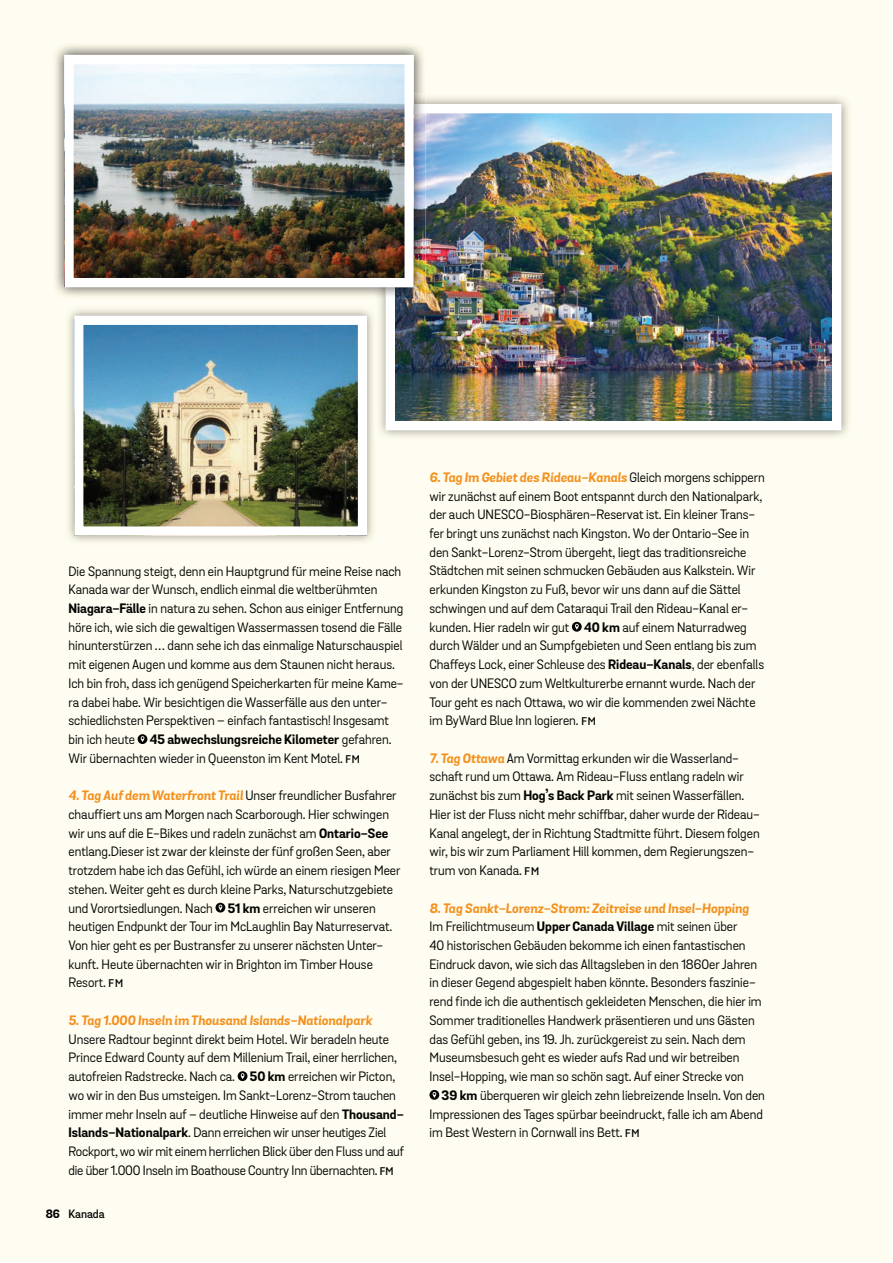
<style>
.page{position:relative;width:893px;height:1263px;background:#fff}
.page>*{position:absolute;margin:0;border:0;box-sizing:border-box;transform-origin:0 0}
.t1{font:13.2px/18.8px "Grota Sans";color:#040503}
.t2{font:italic 700 13.2px "Grota Sans";color:#f3911f}
.t3{font:600 11.7px "Grota Sans";color:#040503}
.s1{font-weight:700}
.s2{font-weight:600;font-size:10.8px}
.s3{font-weight:700;font-style:italic;color:#f3911f}
</style>
<div class="page">
<div style="left:1px;top:1px;width:891px;height:1261px;background:#fffdf1"></div>
<img style="left:84px;top:326px;width:273px;height:200px">
<div style="left:74px;top:316px;width:293px;height:220px;border:9px solid #fff"></div>
<img style="left:379px;top:97px;width:470px;height:340px">
<img style="left:386px;top:104px;width:455px;height:326px">
<img style="left:55px;top:44px;width:369px;height:253px">
<img style="left:375px;top:93px;width:50px;height:206px">
<img style="left:386px;top:104px;width:39px;height:195px">
<img style="left:75px;top:65px;width:329px;height:212px">
<div style="left:65px;top:55px;width:349px;height:232px;border:9px solid #fff"></div>
<svg style="left:138px;top:734px;width:9px;height:10px"></svg>
<svg style="left:141px;top:736px;width:3px;height:6px"></svg>
<svg style="left:215px;top:903px;width:10px;height:10px"></svg>
<svg style="left:219px;top:905px;width:3px;height:6px"></svg>
<svg style="left:238px;top:1071px;width:9px;height:10px"></svg>
<svg style="left:241px;top:1073px;width:3px;height:6px"></svg>
<svg style="left:572px;top:622px;width:10px;height:10px"></svg>
<svg style="left:575px;top:624px;width:4px;height:6px"></svg>
<svg style="left:429px;top:1090px;width:10px;height:10px"></svg>
<svg style="left:433px;top:1092px;width:3px;height:6px"></svg>
<p class="t1" style="left:68px;top:563px;width:337px">Die Spannung steigt, denn ein Hauptgrund für meine Reise nach Kanada war der Wunsch, endlich einmal die weltberühmten <span class="s1">Niagara-Fälle</span> in natura zu sehen. Schon aus einiger Entfernung höre ich, wie sich die gewaltigen Wassermassen tosend die Fälle hinunterstürzen … dann sehe ich das einmalige Naturschauspiel mit eigenen Augen und komme aus dem Staunen nicht heraus.<br>Ich bin froh, dass ich genügend Speicherkarten für meine Kame&shy;ra dabei habe. Wir besichtigen die Wasserfälle aus den unter&shy;schiedlichsten Perspektiven – einfach fantastisch! Insgesamt bin ich heute <span class="s1">45 abwechslungsreiche Kilometer</span> gefahren.<br>Wir übernachten wieder in Queenston im Kent Motel. <span class="s2">FM</span></p>
<p class="t1" style="left:68px;top:787px;width:334px"><span class="s3">4. Tag Auf dem Waterfront Trail</span> Unser freundlicher Busfahrer chauffiert uns am Morgen nach Scarborough. Hier schwingen wir uns auf die E-Bikes und radeln zunächst am <span class="s1">Ontario-See </span>entlang.Dieser ist zwar der kleinste der fünf großen Seen, aber trotzdem habe ich das Gefühl, ich würde an einem riesigen Meer stehen. Weiter geht es durch kleine Parks, Naturschutzgebiete und Vorortsiedlungen. Nach <span class="s1">51 km</span> erreichen wir unseren heutigen Endpunkt der Tour im McLaughlin Bay Naturreservat.<br>Von hier geht es per Bustransfer zu unserer nächsten Unter&shy;kunft. Heute übernachten wir in Brighton im Timber House Resort. <span class="s2">FM</span></p>
<p class="t2" style="left:68px;top:1015px;width:305px">5. Tag 1.000 Inseln im Thousand Islands-Nationalpark</p>
<p class="t1" style="left:68px;top:1031px;width:337px">Unsere Radtour beginnt direkt beim Hotel. Wir beradeln heute Prince Edward County auf dem Millenium Trail, einer herrlichen, autofreien Radstrecke. Nach ca. <span class="s1">50 km</span> erreichen wir Picton, wo wir in den Bus umsteigen. Im Sankt-Lorenz-Strom tauchen immer mehr Inseln auf – deutliche Hinweise auf den <span class="s1">Thousand-Islands-Nationalpark</span>. Dann erreichen wir unser heutiges Ziel Rockport, wo wir mit einem herrlichen Blick über den Fluss und auf die über 1.000 Inseln im Boathouse Country Inn übernachten. <span class="s2">FM</span></p>
<p class="t3" style="left:46px;top:1207px;width:61px"><span class="s1">86</span> Kanada</p>
<p class="t1" style="left:429px;top:469px;width:337px"><span class="s3">6. Tag Im Gebiet des Rideau-Kanals</span> Gleich morgens schippern wir zunächst auf einem Boot entspannt durch den Nationalpark, der auch UNESCO-Biosphären-Reservat ist. Ein kleiner Trans&shy;fer bringt uns zunächst nach Kingston. Wo der Ontario-See in den Sankt-Lorenz-Strom übergeht, liegt das traditionsreiche Städtchen mit seinen schmucken Gebäuden aus Kalkstein. Wir erkunden Kingston zu Fuß, bevor wir uns dann auf die Sättel schwingen und auf dem Cataraqui Trail den Rideau-Kanal er&shy;kunden. Hier radeln wir gut <span class="s1">40 km</span> auf einem Naturradweg durch Wälder und an Sumpfgebieten und Seen entlang bis zum Chaffeys Lock, einer Schleuse des <span class="s1">Rideau-Kanals</span>, der ebenfalls von der UNESCO zum Weltkulturerbe ernannt wurde. Nach der Tour geht es nach Ottawa, wo wir die kommenden zwei Nächte im ByWard Blue Inn logieren. <span class="s2">FM</span></p>
<p class="t1" style="left:429px;top:750px;width:332px"><span class="s3">7. Tag Ottawa</span> Am Vormittag erkunden wir die Wasserland&shy;schaft rund um Ottawa. Am Rideau-Fluss entlang radeln wir zunächst bis zum <span class="s1">Hog’s Back Park</span> mit seinen Wasserfällen.<br>Hier ist der Fluss nicht mehr schiffbar, daher wurde der Rideau-Kanal angelegt, der in Richtung Stadtmitte führt. Diesem folgen wir, bis wir zum Parliament Hill kommen, dem Regierungszen&shy;trum von Kanada. <span class="s2">FM</span></p>
<p class="t1" style="left:429px;top:900px;width:334px"><span class="s3">8. Tag Sankt-Lorenz-Strom: Zeitreise und Insel-Hopping </span>Im Freilichtmuseum <span class="s1">Upper Canada Village</span> mit seinen über<br>40 historischen Gebäuden bekomme ich einen fantastischen Eindruck davon, wie sich das Alltagsleben in den 1860er Jahren in dieser Gegend abgespielt haben könnte. Besonders faszinie&shy;rend finde ich die authentisch gekleideten Menschen, die hier im Sommer traditionelles Handwerk präsentieren und uns Gästen das Gefühl geben, ins 19. Jh. zurückgereist zu sein. Nach dem Museumsbesuch geht es wieder aufs Rad und wir betreiben Insel-Hopping, wie man so schön sagt. Auf einer Strecke von</p>
<p class="t1" style="left:429px;top:1087px;width:337px;text-indent:12px"><span class="s1">39 km</span> überqueren wir gleich zehn liebreizende Inseln. Von den<br>Impressionen des Tages spürbar beeindruckt, falle ich am Abend im Best Western in Cornwall ins Bett. <span class="s2">FM</span></p>
</div>
